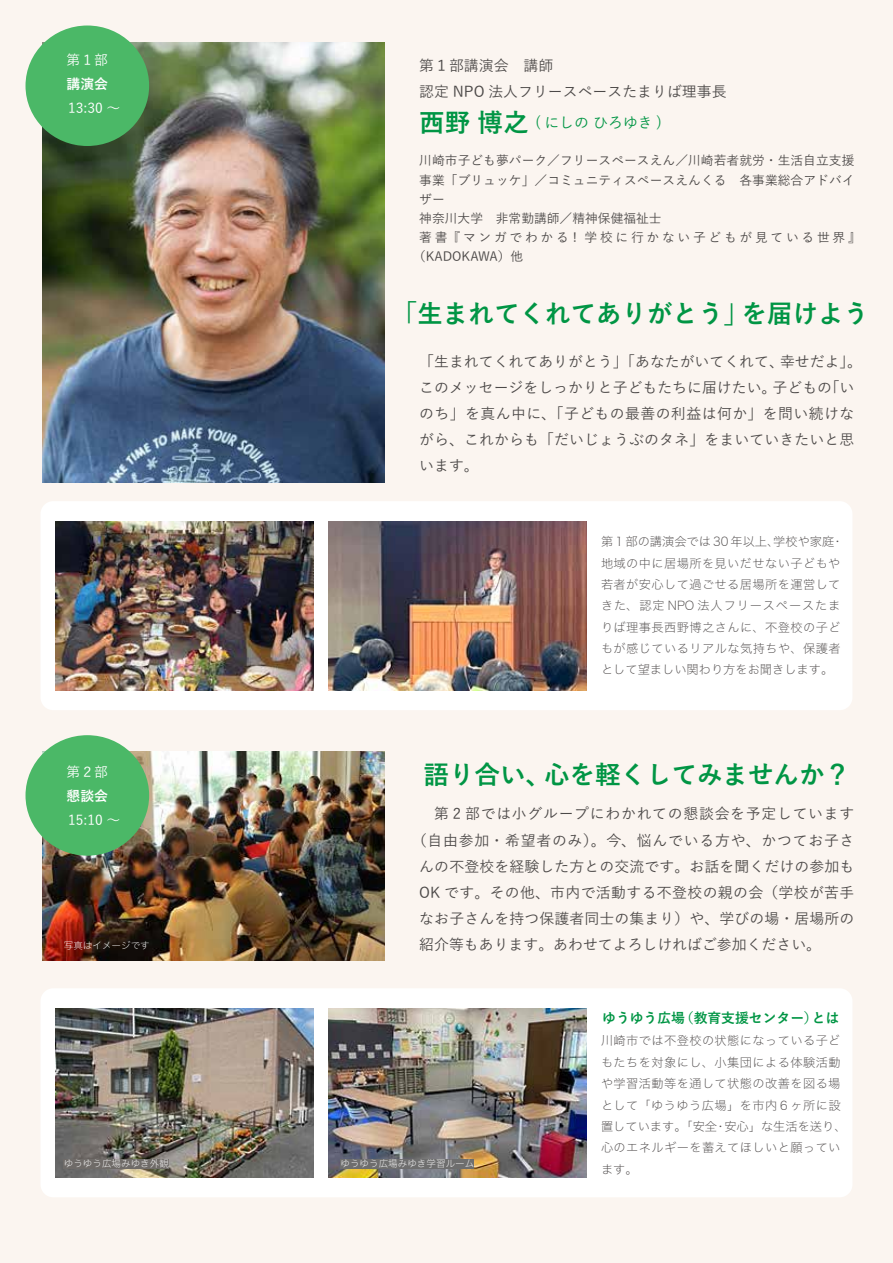
<style>
.page{position:relative;width:893px;height:1263px;background:#fbf5f0}
.page>*{position:absolute;margin:0;border:0;box-sizing:border-box;transform-origin:0 0}
.t1{font:700 25.5px "Yu Go";color:#009544}
.t2{font:500 14.85px/26.1px "Yu Go";letter-spacing:.01em;color:#4c4948}
.t3{font:500 14.85px "Yu Go";letter-spacing:.05em;color:#4c4948}
.t4{font:500 14.85px "Yu Go";color:#009544}
.t5{font:500 13.8px "Yu Go";color:#fff}
.t6{font:700 13.8px "Yu Go";color:#009544}
.t7{font:700 13.8px "Yu Go";color:#fff}
.t8{font:500 12.75px "Yu Go";letter-spacing:.005em;color:#4c4948}
.t9{font:500 12.75px/19.2px "Yu Go";letter-spacing:.105em;color:#4c4948}
.t10{font:500 12.75px "Yu Go";letter-spacing:.215em;color:#4c4948}
.t11{font:12.15px/21.5px "Hiragino Sans W1";letter-spacing:.035em;color:#4d4949}
.t12{font:12.15px "Hiragino Sans W1";color:#4d4949}
.t13{font:9.6px "Hiragino Sans W1";color:#fff}
.s1{color:#4c4948}
</style>
<div class="page">
<img style="left:43px;top:751px;width:342px;height:209px">
<div style="left:41px;top:501px;width:811px;height:209px;background:#fff;border-radius:13px"></div>
<img style="left:43px;top:43px;width:342px;height:440px">
<img style="left:55px;top:521px;width:259px;height:169px">
<img style="left:328px;top:521px;width:258px;height:169px">
<div style="left:26px;top:26px;width:123px;height:120px;background:#4bb867;border-radius:50%"></div>
<div style="left:26px;top:735px;width:123px;height:121px;background:#4bb867;border-radius:50%"></div>
<div style="left:41px;top:988px;width:811px;height:209px;background:#fff;border-radius:13px"></div>
<img style="left:55px;top:1008px;width:259px;height:169px">
<img style="left:328px;top:1008px;width:258px;height:169px">
<div style="left:64px;top:1159px;width:105px;height:9px;background:#6f6b68"></div>
<div style="left:340px;top:1159px;width:134px;height:9px;background:#6e6e6e"></div>
<p class="t5" style="left:67px;top:47px;width:43px">第１部</p>
<p class="t7" style="left:67px;top:76px;width:43px">講演会</p>
<p class="t5" style="left:68px;top:95px;width:52px">13:30 〜</p>
<p class="t2" style="left:419px;top:50px;width:309px">第１部講演会　講師<br>認定 NPO 法人フリースペースたまりば理事長</p>
<p class="t4" style="left:535px;top:109px;width:129px">( にしのひろゆき (</p>
<h1 class="t1" style="left:419px;top:108px;width:111px">西野博之</h1>
<p class="t8" style="left:419px;top:149px;width:437px">川崎市子ども夢パーク／フリースペースえん／川崎若者就労・生活自立支援</p>
<p class="t8" style="left:419px;top:168px;width:437px">事業「ブリュッケ」／コミュニティスペースえんくる　各事業総合アドバイ</p>
<p class="t8" style="left:419px;top:187px;width:27px">ザー</p>
<p class="t8" style="left:419px;top:206px;width:244px">神奈川大学　非常勤講師／精神保健福祉士</p>
<p class="t10" style="left:585px;top:225px;width:278px">学校に行かない子どもが見ている世界『</p>
<p class="t9" style="left:413px;top:226px;width:166px;text-indent:6px">著書『マンガでわかる !（KADOKAWA）他</p>
<h1 class="t1" style="left:392px;top:299px;width:359px">「生まれてくれてありがとう」</h1>
<h1 class="t1" style="left:741px;top:299px;width:129px">を届けよう</h1>
<p class="t2" style="left:419px;top:347px;width:366px">「生まれてくれてありがとう」「あなたがいてくれて、</p>
<p class="t2" style="left:780px;top:347px;width:83px">幸せだよ。「</p>
<p class="t2" style="left:825px;top:373px;width:31px">「い</p>
<p class="t2" style="left:419px;top:373px;width:437px">このメッセージをしっかりと子どもたちに届けたい。<br>のち」を真ん中に、「子どもの最善の利益は何か」を問い続けながら、これからも「だいじょうぶのタネ」をまいていきたいと思います。</p>
<p class="t2" style="left:773px;top:373px;width:61px">子どもの</p>
<p class="t11" style="left:601px;top:530px;width:241px">第１部の講演会では 30 年以上、<br>地域の中に居場所を見いだせない子どもや若者が安心して過ごせる居場所を運営してきた、<span class="s1">認定 NPO 法人フリースペースたまりば理事長</span>西野博之さんに、不登校の子どもが感じているリアルな気持ちや、保護者として望ましい関わり方をお聞きします。</p>
<p class="t11" style="left:773px;top:530px;width:63px">学校や家庭</p>
<p class="t11" style="left:831px;top:530px;width:14px">・</p>
<p class="t5" style="left:67px;top:759px;width:43px">第２部</p>
<p class="t7" style="left:67px;top:788px;width:43px">懇談会</p>
<p class="t5" style="left:68px;top:807px;width:52px">15:10 〜</p>
<p class="t13" style="left:64px;top:937px;width:88px">写真はイメージです</p>
<h1 class="t1" style="left:424px;top:760px;width:129px">語り合い、</h1>
<p class="t3" style="left:434px;top:800px;width:422px">第 2 部では小グループにわかれての懇談会を予定しています</p>
<p class="t3" style="left:412px;top:826px;width:444px">（自由参加・希望者のみ）。今、悩んでいる方や、かつてお子さ</p>
<p class="t2" style="left:419px;top:851px;width:437px">んの不登校を経験した方との交流です。お話を聞くだけの参加も</p>
<p class="t2" style="left:419px;top:877px;width:437px">OK です。その他、市内で活動する不登校の親の会（学校が苦手</p>
<p class="t2" style="left:419px;top:903px;width:437px">なお子さんを持つ保護者同士の集まり）や、学びの場・居場所の</p>
<p class="t2" style="left:419px;top:929px;width:403px">紹介等もあります。あわせてよろしければご参加ください。</p>
<h1 class="t1" style="left:544px;top:760px;width:308px">心を軽くしてみませんか?</h1>
<p class="t13" style="left:64px;top:1155px;width:107px">ゆうゆう広場みゆき外観</p>
<p class="t13" style="left:340px;top:1155px;width:135px">ゆうゆう広場みゆき学習ルーム</p>
<p class="t6" style="left:680px;top:1010px;width:139px">（教育支援センター）</p>
<p class="t6" style="left:602px;top:1010px;width:84px">ゆうゆう広場</p>
<p class="t11" style="left:601px;top:1029px;width:241px">川崎市では不登校の状態になっている子ど</p>
<p class="t11" style="left:601px;top:1050px;width:241px">もたちを対象にし、小集団による体験活動</p>
<p class="t11" style="left:601px;top:1072px;width:241px">や学習活動等を通して状態の改善を図る場</p>
<p class="t11" style="left:601px;top:1093px;width:241px">として「ゆうゆう広場」を市内６ヶ所に設</p>
<p class="t12" style="left:724px;top:1116px;width:124px">安心」な生活を送り、</p>
<p class="t6" style="left:812px;top:1010px;width:29px">とは</p>
<p class="t11" style="left:601px;top:1115px;width:241px">置しています。「安全<br>心のエネルギーを蓄えてほしいと願っています。</p>
<p class="t11" style="left:715px;top:1115px;width:14px">・</p>
</div>
